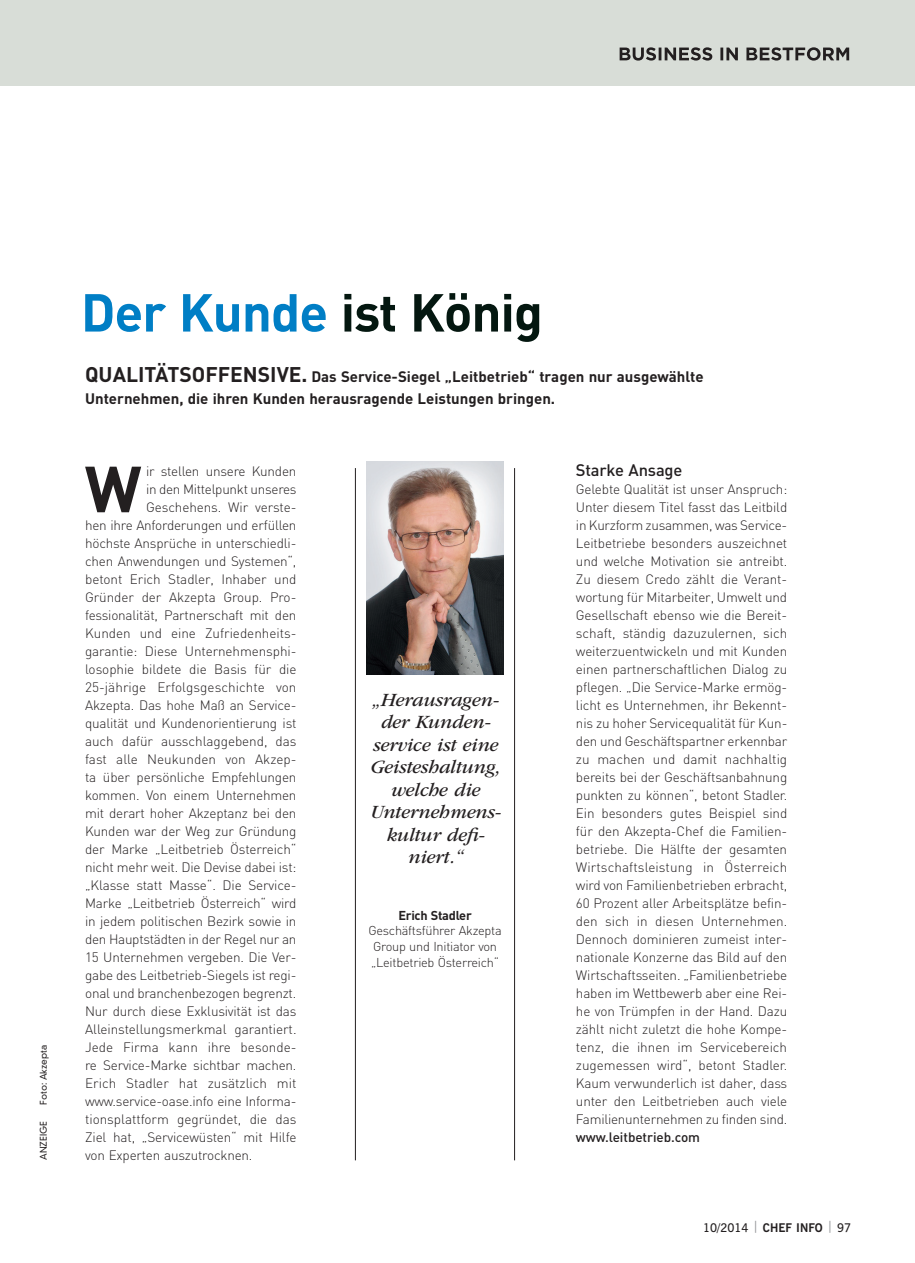
<style>
.page{position:relative;width:915px;height:1263px;background:#fff}
.page>*{position:absolute;margin:0;border:0;box-sizing:border-box;transform-origin:0 0}
.t1{font:64.05px "DIN Bold";color:#231f20}
.t2{font:52.5px "DIN Bold";letter-spacing:-.02em;color:#007ec5}
.t3{font:italic 19.5px/22.5px "ITC Garamond Std";letter-spacing:-.01em;color:#231f20;text-align:center}
.t4{font:16.5px "DIN Medium";letter-spacing:-.01em;color:#231f20}
.t5{font:15px/22.5px "DIN Bold";color:#231f20}
.t6{font:13.5px/18px "DIN Light";letter-spacing:-.01em;color:#231f20}
.t7{font:13.5px "DIN Medium";letter-spacing:-.005em;color:#231f20}
.t8{font:12.75px/15.8px "DIN Light";letter-spacing:-.02em;color:#231f20}
.t9{font:12.75px "DIN Bold";letter-spacing:-.02em;color:#231f20}
.t10{font:600 12px "News Gothic BT";color:#231f20}
.t11{font:300 9px "DIN Neuzeit Grotesk Std";color:#231f20}
.s1{color:#041710}
.s2{font-size:21px}
.s3{font-weight:700}
</style>
<div class="page">
<div style="left:0;top:0;width:914px;height:85px;background:#d8ddd7"></div>
<img style="left:366px;top:461px;width:137px;height:213px">
<hr style="left:355px;top:468px;width:1px;height:692px;background:#231f20">
<hr style="left:514px;top:468px;width:1px;height:692px;background:#231f20">
<svg style="left:619px;top:47px;width:229px;height:14px"></svg>
<p class="t11" style="left:38px;top:1104px;width:61px;rotate:-90deg">Foto: Akzepta</p>
<p class="t11" style="left:38px;top:1160px;width:40px;rotate:-90deg">ANZEIGE</p>
<h2 class="t2" style="left:81px;top:278px;width:463px">Der Kunde <span class="s1">ist König</span></h2>
<p class="t5" style="left:85px;top:364px;width:620px"><span class="s2">QUALITÄTSOFFENSIVE.</span> Das Service-Siegel „Leitbetrieb“ tragen nur ausgewählte<br>Unternehmen, die ihren Kunden herausragende Leistungen bringen.</p>
<h1 class="t1" style="left:85px;top:447px;width:58px">W</h1>
<p class="t6" style="left:146px;top:462px;width:152px">ir stellen unsere Kunden</p>
<p class="t6" style="left:146px;top:480px;width:152px">in den Mittelpunkt unseres</p>
<p class="t6" style="left:146px;top:498px;width:152px">Geschehens. Wir verste-</p>
<p class="t6" style="left:85px;top:516px;width:213px">hen ihre Anforderungen und erfüllen</p>
<p class="t6" style="left:85px;top:534px;width:213px">höchste Ansprüche in unterschiedli-</p>
<p class="t6" style="left:85px;top:552px;width:213px">chen Anwendungen und Systemen“,</p>
<p class="t6" style="left:85px;top:570px;width:213px">betont Erich Stadler, Inhaber und</p>
<p class="t6" style="left:85px;top:588px;width:213px">Gründer der Akzepta Group. Pro-</p>
<p class="t6" style="left:85px;top:606px;width:213px">fessionalität, Partnerschaft mit den</p>
<p class="t6" style="left:85px;top:624px;width:213px">Kunden und eine Zufriedenheits-</p>
<p class="t6" style="left:85px;top:642px;width:213px">garantie: Diese Unternehmensphi-</p>
<p class="t6" style="left:85px;top:660px;width:213px">losophie bildete die Basis für die</p>
<p class="t6" style="left:85px;top:678px;width:213px">25-jährige Erfolgsgeschichte von</p>
<p class="t6" style="left:85px;top:696px;width:213px">Akzepta. Das hohe Maß an Service-</p>
<p class="t6" style="left:85px;top:714px;width:213px">qualität und Kundenorientierung ist</p>
<p class="t6" style="left:85px;top:732px;width:213px">auch dafür ausschlaggebend, das</p>
<p class="t6" style="left:85px;top:750px;width:213px">fast alle Neukunden von Akzep-</p>
<p class="t6" style="left:85px;top:768px;width:213px">ta über persönliche Empfehlungen</p>
<p class="t6" style="left:85px;top:786px;width:213px">kommen. Von einem Unternehmen</p>
<p class="t6" style="left:85px;top:804px;width:213px">mit derart hoher Akzeptanz bei den</p>
<p class="t6" style="left:85px;top:822px;width:213px">Kunden war der Weg zur Gründung</p>
<p class="t6" style="left:85px;top:840px;width:213px">der Marke „Leitbetrieb Österreich“</p>
<p class="t6" style="left:85px;top:858px;width:213px">nicht mehr weit. Die Devise dabei ist:</p>
<p class="t6" style="left:85px;top:876px;width:213px">„Klasse statt Masse“. Die Service-</p>
<p class="t6" style="left:85px;top:894px;width:213px">Marke „Leitbetrieb Österreich“ wird</p>
<p class="t6" style="left:85px;top:912px;width:213px">in jedem politischen Bezirk sowie in</p>
<p class="t6" style="left:85px;top:930px;width:213px">den Hauptstädten in der Regel nur an</p>
<p class="t6" style="left:85px;top:948px;width:213px">15 Unternehmen vergeben. Die Ver-</p>
<p class="t6" style="left:85px;top:966px;width:213px">gabe des Leitbetrieb-Siegels ist regi-</p>
<p class="t6" style="left:85px;top:984px;width:213px">onal und branchenbezogen begrenzt.</p>
<p class="t6" style="left:85px;top:1002px;width:213px">Nur durch diese Exklusivität ist das</p>
<p class="t6" style="left:85px;top:1020px;width:213px">Alleinstellungsmerkmal garantiert.</p>
<p class="t6" style="left:85px;top:1038px;width:213px">Jede Firma kann ihre besonde-</p>
<p class="t6" style="left:85px;top:1056px;width:213px">re Service- Marke sichtbar machen.</p>
<p class="t6" style="left:85px;top:1074px;width:213px">Erich Stadler hat zusätzlich mit</p>
<p class="t6" style="left:85px;top:1092px;width:213px">www.service-oase.info eine Informa-</p>
<p class="t6" style="left:85px;top:1110px;width:213px">tionsplattform gegründet, die das</p>
<p class="t6" style="left:85px;top:1128px;width:213px">Ziel hat, „Servicewüsten“ mit Hilfe</p>
<p class="t6" style="left:85px;top:1146px;width:169px">von Experten auszutrocknen.</p>
<h3 class="t3" style="left:370px;top:688px;width:132px">„Herausragen&shy;der Kunden&shy;service ist eine<br>Geisteshaltung, welche die<br>Unternehmens&shy;kultur defi&shy;niert.“</h3>
<p class="t9" style="left:398px;top:907px;width:75px">Erich Stadler</p>
<p class="t8" style="left:368px;top:923px;width:135px">Geschäftsführer Akzepta<br>Group und Initiator von „Leitbetrieb Österreich“</p>
<p class="t4" style="left:575px;top:460px;width:108px">Starke Ansage</p>
<p class="t6" style="left:575px;top:480px;width:213px">Gelebte Qualität ist unser Anspruch:<br>Unter diesem Titel fasst das Leitbild in Kurzform zusammen, was Service-Leitbetriebe besonders auszeichnet und welche Motivation sie antreibt.<br>Zu diesem Credo zählt die Verant&shy;wortung für Mitarbeiter, Umwelt und Gesellschaft ebenso wie die Bereit&shy;schaft, ständig dazuzulernen, sich weiterzuentwickeln und mit Kunden einen partnerschaftlichen Dialog zu pflegen. „Die Service- Marke ermög&shy;licht es Unternehmen, ihr Bekennt&shy;nis zu hoher Servicequalität für Kun&shy;den und Geschäftspartner erkennbar zu machen und damit nachhaltig bereits bei der Geschäftsanbahnung punkten zu können“, betont Stadler.<br>Ein besonders gutes Beispiel sind für den Akzepta-Chef die Familien&shy;betriebe. Die Hälfte der gesamten Wirtschaftsleistung in Österreich wird von Familienbetrieben erbracht, 60 Prozent aller Arbeitsplätze befin&shy;den sich in diesen Unternehmen.<br>Dennoch dominieren zumeist inter&shy;nationale Konzerne das Bild auf den Wirtschaftsseiten. „Familienbetriebe haben im Wettbewerb aber eine Rei&shy;he von Trümpfen in der Hand. Dazu zählt nicht zuletzt die hohe Kompe&shy;tenz, die ihnen im Servicebereich zugemessen wird“, betont Stadler.<br>Kaum verwunderlich ist daher, dass unter den Leitbetrieben auch viele Familienunternehmen zu finden sind.</p>
<p class="t7" style="left:575px;top:1129px;width:126px">www.leitbetrieb.com</p>
<p class="t10" style="left:703px;top:1221px;width:149px">10/2014 <sup>|</sup> <span class="s3">CHEF INFO</span> <sup>|</sup> 97</p>
</div>
